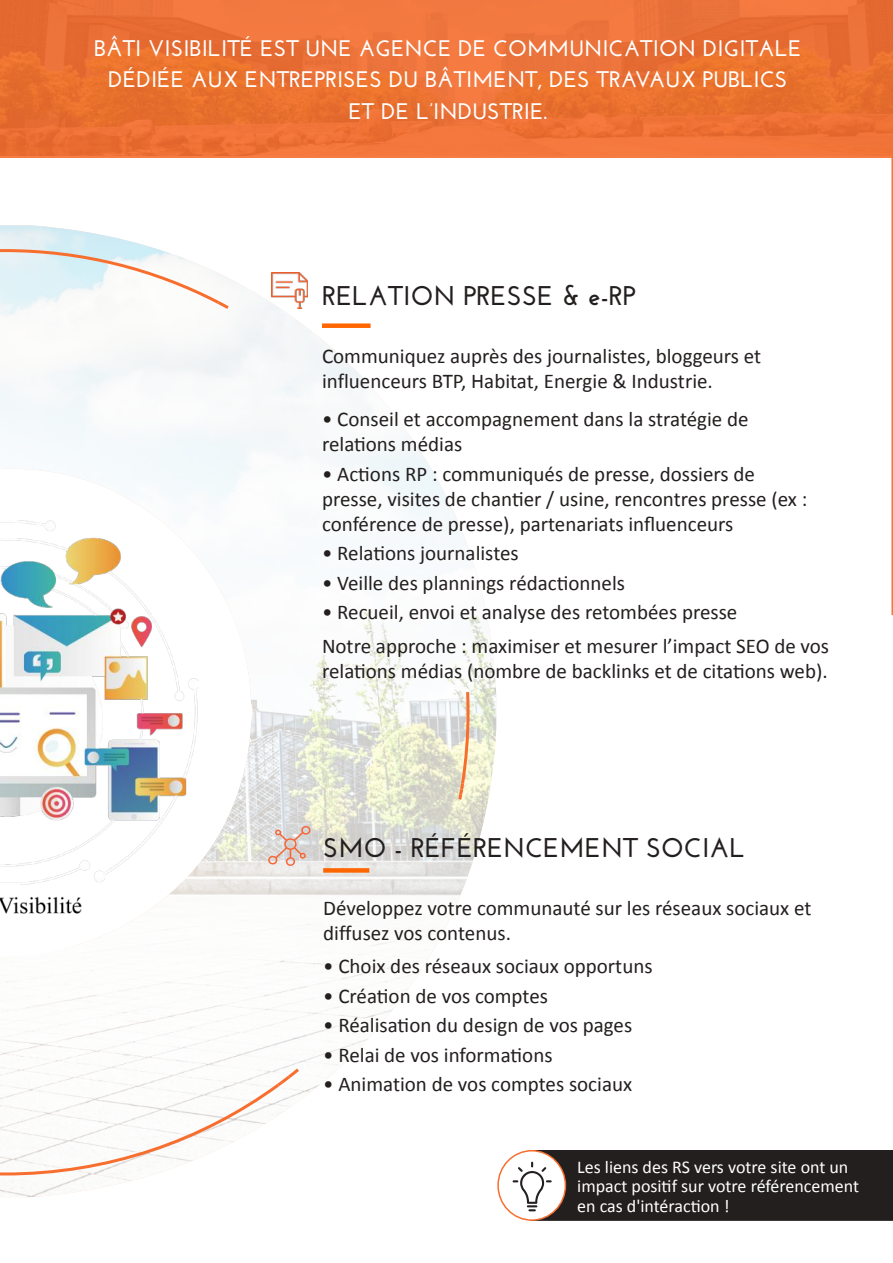
<style>
.page{position:relative;width:893px;height:1263px;background:#fff}
.page>*{position:absolute;margin:0;border:0;box-sizing:border-box;transform-origin:0 0}
.t1{font:700 27px "Josefin Sans";color:#241f1f}
.t2{font:700 22.5px/31.5px "Josefin Sans";color:#fff;text-align:center}
.t3{font:21px/25.2px "Calibri";color:#241f1f}
.t4{font:18px/19.5px "Calibri";color:#fff}
</style>
<div class="page">
<img style="left:0;top:225px;width:496px;height:972px">
<svg style="left:891px;top:157px;width:2px;height:459px"></svg>
<svg style="left:0;top:0;width:893px;height:157px;background:#ec7235"></svg>
<div style="left:323px;top:868px;width:46px;height:5px;background:#f60"></div>
<svg style="left:268px;top:826px;width:42px;height:40px;background:#dfc9c1"></svg>
<div style="left:322px;top:323px;width:49px;height:5px;background:#f60"></div>
<img style="left:271px;top:272px;width:36px;height:36px">
<svg style="left:0;top:248px;width:232px;height:64px"></svg>
<svg style="left:0;top:1065px;width:302px;height:112px"></svg>
<svg style="left:456px;top:689px;width:15px;height:114px;background:#ebd3b9"></svg>
<div style="left:531px;top:1151px;width:361px;height:69px;background:#241f1f"></div>
<div style="left:530px;top:1150px;width:363px;height:71px;border:2px solid #241f1f"></div>
<div style="left:498px;top:1151px;width:67px;height:69px;background:#fff;border-radius:50%"></div>
<div style="left:497px;top:1150px;width:69px;height:71px;border:2px solid #f76e2e;border-radius:50%"></div>
<svg style="left:513px;top:1162px;width:39px;height:49px"></svg>
<svg style="left:0;top:477px;width:242px;height:480px"></svg>
<img style="left:0;top:520px;width:199px;height:364px">
<img style="left:0;top:883px;width:82px;height:46px">
<p class="t2" style="left:94px;top:32px;width:709px">BÂTI VISIBILITÉ EST UNE AGENCE DE COMMUNICATION DIGITALE<br>DÉDIÉE AUX ENTREPRISES DU BÂTIMENT, DES TRAVAUX PUBLICS<br>ET DE L’INDUSTRIE.</p>
<p class="t1" style="left:322px;top:280px;width:316px">RELATION PRESSE &amp; e-RP</p>
<p class="t3" style="left:322px;top:343px;width:441px">Communiquez auprès des journalistes, bloggeurs et influenceurs BTP, Habitat, Energie &amp; Industrie.</p>
<p class="t3" style="left:322px;top:406px;width:428px">• Conseil et accompagnement dans la stratégie de relations médias</p>
<p class="t3" style="left:322px;top:460px;width:487px">• Actions RP : communiqués de presse, dossiers de presse, visites de chantier / usine, rencontres presse (ex : conférence de presse), partenariats influenceurs</p>
<p class="t3" style="left:322px;top:540px;width:198px">• Relations journalistes</p>
<p class="t3" style="left:322px;top:570px;width:305px">• Veille des plannings rédactionnels</p>
<p class="t3" style="left:322px;top:595px;width:509px;line-height:33.8px">• Recueil, envoi et analyse des retombées presse<br>Notre approche : maximiser et mesurer l’impact SEO de vos</p>
<p class="t3" style="left:322px;top:658px;width:507px">relations médias (nombre de backlinks et de citations web).</p>
<p class="t1" style="left:323px;top:832px;width:424px">SMO - RÉFÉRENCEMENT SOCIAL</p>
<p class="t3" style="left:323px;top:894px;width:490px">Développez votre communauté sur les réseaux sociaux et diffusez vos contenus.</p>
<p class="t3" style="left:323px;top:953px;width:331px">• Choix des réseaux sociaux opportuns</p>
<p class="t3" style="left:323px;top:983px;width:226px">• Création de vos comptes</p>
<p class="t3" style="left:323px;top:1012px;width:311px">• Réalisation du design de vos pages</p>
<p class="t3" style="left:323px;top:1042px;width:231px">• Relai de vos informations</p>
<p class="t3" style="left:323px;top:1071px;width:310px">• Animation de vos comptes sociaux</p>
<p class="t4" style="left:577px;top:1156px;width:283px">Les liens des RS vers votre site ont un impact positif sur votre référencement en cas d'intéraction !</p>
</div>
